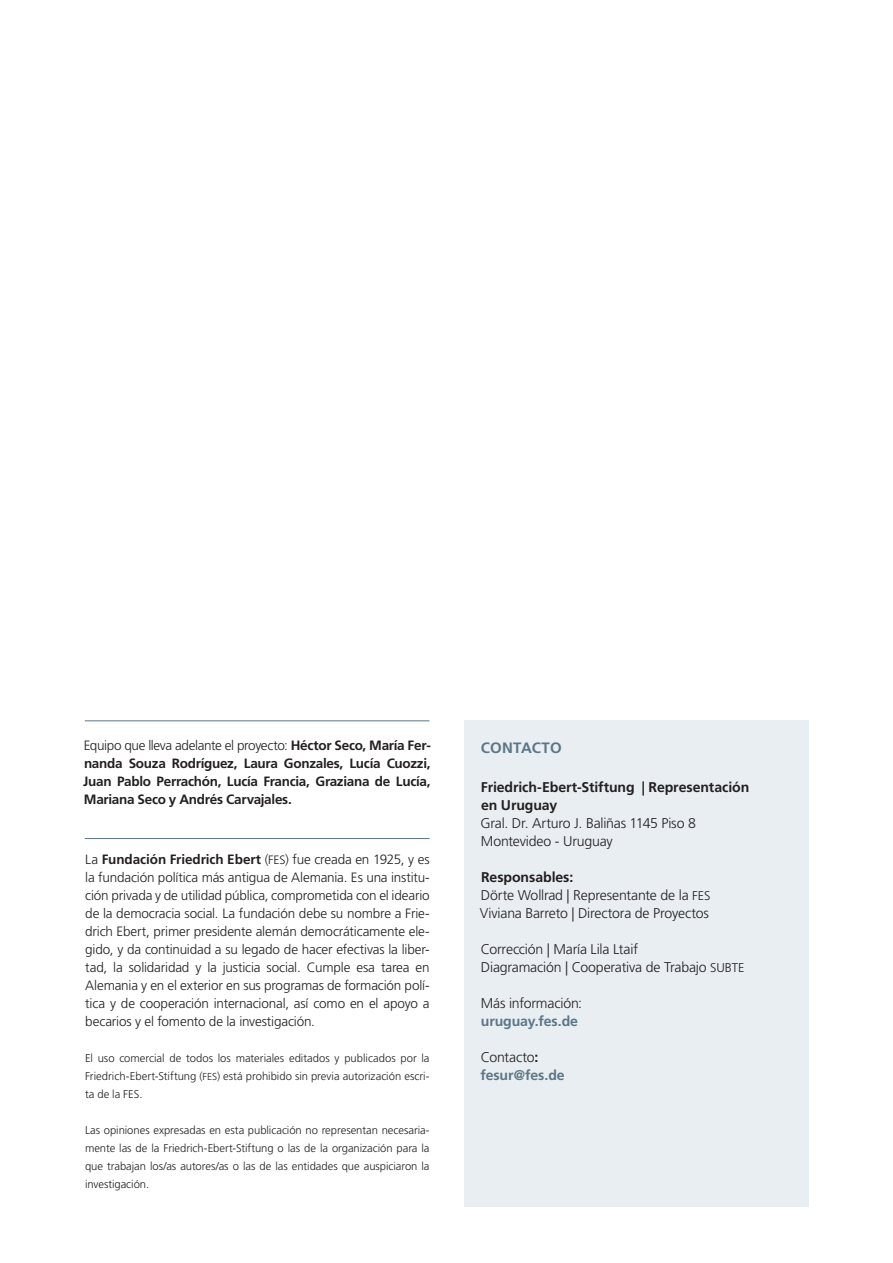
<style>
.page{position:relative;width:893px;height:1263px;background:#fff}
.page>*{position:absolute;margin:0;border:0;box-sizing:border-box;transform-origin:0 0}
.t1{font:700 15px "Frutiger LT Std";letter-spacing:.01em;color:#5c7687}
.t2{font:300 14.1px/18px "Frutiger LT Std";letter-spacing:-.015em;color:#231f20}
.t3{font:700 14.1px/18px "Frutiger LT Std";letter-spacing:-.005em;color:#231f20}
.t4{font:700 14.1px/18px "Frutiger LT Std";letter-spacing:-.01em;color:#5c7687}
.t5{font:300 13.5px/18px "Frutiger LT Std";letter-spacing:-.015em;color:#231f20;text-align:justify}
.t6{font:700 13.5px/18px "Frutiger LT Std";letter-spacing:-.02em;color:#231f20;text-align:justify}
.t7{font:300 11.25px/18px "Frutiger LT Std";letter-spacing:-.005em;color:#231f20;text-align:justify}
.s1{font-weight:700}
.s2{font-size:12.75px}
.s3{font-weight:300;color:#231f20}
.s4{color:#231f20}
.s5{font-size:12.15px}
.s6{font-size:10.2px}
</style>
<div class="page">
<div style="left:464px;top:720px;width:344px;height:486px;background:#e8eef1"></div>
<hr style="left:85px;top:720px;width:344px;height:1px;background:#5c7687">
<hr style="left:85px;top:838px;width:344px;height:1px;background:#5c7687">
<p class="t5" style="left:84px;top:737px;width:349px">Equipo que lleva adelante el proyecto: <span class="s1">Héctor Seco, María Fer-</span></p>
<p class="t1" style="left:481px;top:739px;width:82px">CONTACTO</p>
<p class="t6" style="left:83px;top:755px;width:349px">nanda Souza Rodríguez, Laura Gonzales, Lucía Cuozzi, Juan Pablo Perrachón, Lucía Francia, Graziana de Lucía, Mariana Seco y Andrés Carvajales.</p>
<p class="t3" style="left:481px;top:778px;width:270px">Friedrich-Ebert-Stiftung | Representación en Uruguay</p>
<p class="t2" style="left:481px;top:814px;width:217px">Gral. Dr. Arturo J. Baliñas 1145 Piso 8<br>Montevideo - Uruguay</p>
<p class="t2" style="left:480px;top:868px;width:232px"><span class="s1">Responsables:<br></span>Dörte Wollrad | Representante de la <span class="s2">FES<br></span>Viviana Barreto | Directora de Proyectos</p>
<p class="t2" style="left:481px;top:940px;width:265px">Corrección | María Lila Ltaif<br>Diagramación | Cooperativa de Trabajo <span class="s2">SUBTE</span></p>
<p class="t2" style="left:481px;top:994px;width:103px">Más información:</p>
<p class="t4" style="left:481px;top:1012px;width:99px">uruguay.fes.de</p>
<p class="t4" style="left:480px;top:1048px;width:86px"><span class="s3">Contacto</span><span class="s4">: </span>fesur@fes.de</p>
<p class="t5" style="left:85px;top:851px;width:346px">La <span class="s1">Fundación Friedrich Ebert</span> (<span class="s5">FES</span>) fue creada en 1925, y es la fundación política más antigua de Alemania. Es una institu&shy;ción privada y de utilidad pública, comprometida con el ideario de la democracia social. La fundación debe su nombre a Frie&shy;drich Ebert, primer presidente alemán democráticamente ele&shy;gido, y da continuidad a su legado de hacer efectivas la liber&shy;tad, la solidaridad y la justicia social. Cumple esa tarea en Alemania y en el exterior en sus programas de formación polí&shy;tica y de cooperación internacional, así como en el apoyo a becarios y el fomento de la investigación.</p>
<p class="t7" style="left:85px;top:1049px;width:346px">El uso comercial de todos los materiales editados y publicados por la Friedrich-Ebert-Stiftung (<span class="s6">FES</span>) está prohibido sin previa autorización escri&shy;ta de la FES.</p>
<p class="t7" style="left:85px;top:1121px;width:346px">Las opiniones expresadas en esta publicación no representan necesaria&shy;mente las de la Friedrich-Ebert-Stiftung o las de la organización para la que trabajan los/as autores/as o las de las entidades que auspiciaron la investigación.</p>
</div>
